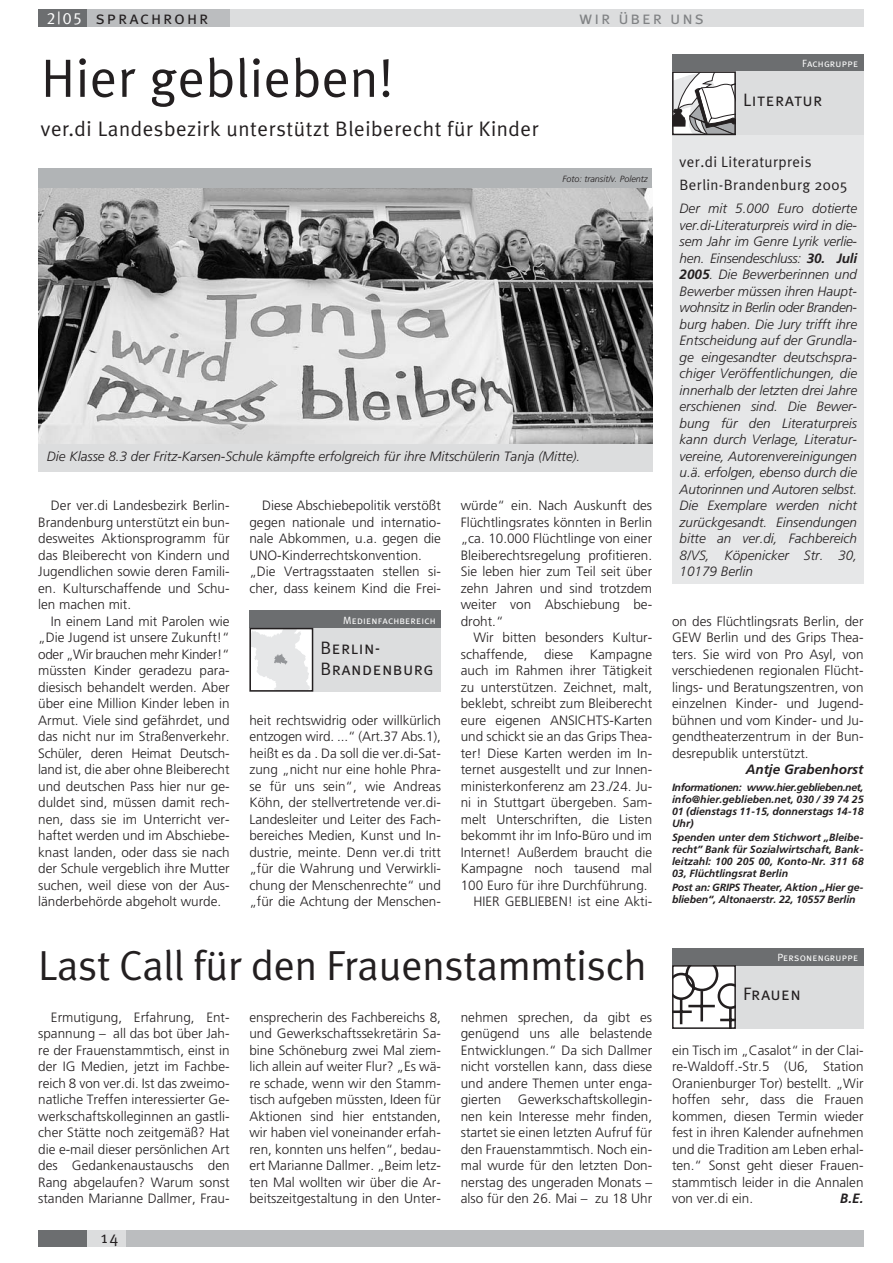
<style>
.page{position:relative;width:893px;height:1263px;background:#fff}
.page>*{position:absolute;margin:0;border:0;box-sizing:border-box;transform-origin:0 0}
.t1{font:54px "Meta Plus Normal";letter-spacing:.01em;color:#231f20}
.t2{font:42px "Meta Plus Normal";letter-spacing:-.005em;color:#231f20}
.t3{font:21px "Meta Plus Normal";letter-spacing:.025em;color:#231f20}
.t4{font:18px/21px "Meta Plus Normal Caps";letter-spacing:.025em;color:#231f20}
.t5{font:18px "Meta Plus Normal Caps";letter-spacing:.105em;color:#231f20}
.t6{font:18px "Meta Plus Normal Caps";letter-spacing:.105em;color:#808284}
.t7{font:16.5px "Meta Plus Normal";color:#231f20}
.t8{font:15px/22.5px "Meta Plus Normal";letter-spacing:.025em;color:#231f20}
.t9{font:300 13.5px/16.5px "Frutiger";color:#231f20;text-align:justify}
.t10{font:italic 300 13.5px/16.5px "Frutiger";color:#231f20;text-align:justify}
.t11{font:italic 700 13.5px "Frutiger";color:#231f20}
.t12{font:italic 700 10.5px/12px "Frutiger";color:#231f20;text-align:justify}
.t13{font:10.5px "Meta Plus Normal Caps";letter-spacing:.015em;color:#fff}
.t14{font:italic 300 9px "Frutiger";color:#231f20}
.s1{font-size:16.5px;color:#fff}
.s2{font-weight:700}
</style>
<div class="page">
<div style="left:672px;top:85px;width:191px;height:499px;background:#e6e7e8"></div>
<div style="left:38px;top:10px;width:825px;height:17px;background:#dcddde"></div>
<div style="left:38px;top:10px;width:192px;height:17px;background:#bbbdbf"></div>
<div style="left:38px;top:10px;width:48px;height:17px;background:#6c6e70"></div>
<div style="left:38px;top:1230px;width:825px;height:17px;background:#dcddde"></div>
<div style="left:126px;top:1230px;width:737px;height:17px;background:#bbbdbf"></div>
<div style="left:38px;top:1230px;width:48px;height:17px;background:#6c6e70"></div>
<img style="left:38px;top:188px;width:614px;height:256px">
<div style="left:38px;top:444px;width:614px;height:28px;background:#dcddde"></div>
<div style="left:38px;top:169px;width:614px;height:19px;background:#b1b4b6"></div>
<div style="left:672px;top:54px;width:191px;height:81px;background:#dcddde"></div>
<div style="left:672px;top:54px;width:191px;height:17px;background:#6c6e70"></div>
<svg style="left:675px;top:74px;width:57px;height:58px;background:#c5c4c5"></svg>
<div style="left:672px;top:71px;width:63px;height:64px;border:2px solid #231f20"></div>
<div style="left:249px;top:611px;width:192px;height:81px;background:#dcddde"></div>
<div style="left:249px;top:611px;width:192px;height:17px;background:#6c6e70"></div>
<svg style="left:252px;top:631px;width:58px;height:58px"></svg>
<div style="left:249px;top:628px;width:64px;height:64px;border:2px solid #231f20"></div>
<div style="left:672px;top:948px;width:191px;height:81px;background:#dcddde"></div>
<div style="left:672px;top:948px;width:191px;height:17px;background:#6c6e70"></div>
<svg style="left:675px;top:968px;width:57px;height:58px;background:#d1d0d0"></svg>
<div style="left:672px;top:965px;width:63px;height:64px;border:2px solid #231f20"></div>
<h3 class="t5" style="left:47px;top:7px;width:163px"><span class="s1">2|05</span> sprachrohr</h3>
<h3 class="t6" style="left:579px;top:7px;width:126px">wir über uns</h3>
<h1 class="t1" style="left:41px;top:58px;width:354px">Hier geblieben!</h1>
<h3 class="t3" style="left:41px;top:121px;width:499px">ver.di Landesbezirk unterstützt Bleiberecht für Kinder</h3>
<p class="t13" style="left:802px;top:58px;width:58px">Fachgruppe</p>
<h3 class="t4" style="left:743px;top:90px;width:81px">Literatur</h3>
<p class="t14" style="left:562px;top:175px;width:87px">Foto: transit/v. Polentz</p>
<p class="t10" style="left:47px;top:450px;width:535px">Die Klasse 8.3 der Fritz-Karsen-Schule kämpfte erfolgreich für ihre Mitschülerin Tanja (Mitte).</p>
<p class="t9" style="left:38px;top:498px;width:193px;text-indent:13px">Der ver.di Landesbezirk Berlin-Brandenburg unterstützt ein bun&shy;desweites Aktionsprogramm für das Bleiberecht von Kindern und Jugendlichen sowie deren Famili&shy;en. Kulturschaffende und Schu&shy;len machen mit.</p>
<p class="t9" style="left:38px;top:614px;width:193px;text-indent:13px">In einem Land mit Parolen wie „Die Jugend ist unsere Zukunft!“ oder „Wir brauchen mehr Kinder!“ müssten Kinder geradezu para&shy;diesisch behandelt werden. Aber über eine Million Kinder leben in Armut. Viele sind gefährdet, und das nicht nur im Straßenverkehr.<br>Schüler, deren Heimat Deutsch&shy;land ist, die aber ohne Bleiberecht und deutschen Pass hier nur ge&shy;duldet sind, müssen damit rech&shy;nen, dass sie im Unterricht ver&shy;haftet werden und im Abschiebe&shy;knast landen, oder dass sie nach der Schule vergeblich ihre Mutter suchen, weil diese von der Aus&shy;länderbehörde abgeholt wurde.</p>
<p class="t9" style="left:249px;top:498px;width:193px;text-align:left;text-indent:13px">Diese Abschiebepolitik verstößt gegen nationale und internatio&shy;nale Abkommen, u.a. gegen die<br>UNO-Kinderrechtskonvention. „Die Vertragsstaaten stellen si&shy;cher, dass keinem Kind die Frei-</p>
<p class="t13" style="left:343px;top:614px;width:94px">Medienfachbereich</p>
<h3 class="t4" style="left:320px;top:637px;width:114px">Berlin-<br>Brandenburg</h3>
<p class="t9" style="left:249px;top:713px;width:193px">heit rechtswidrig oder willkürlich entzogen wird. ...“ (Art.37 Abs.1), heißt es da . Da soll die ver.di-Sat&shy;zung „nicht nur eine hohle Phra&shy;se für uns sein“, wie Andreas Köhn, der stellvertretende ver.di-Landesleiter und Leiter des Fach&shy;bereiches Medien, Kunst und In&shy;dustrie, meinte. Denn ver.di tritt „für die Wahrung und Verwirkli&shy;chung der Menschenrechte“ und „für die Achtung der Menschen-</p>
<p class="t9" style="left:461px;top:498px;width:193px">würde“ ein. Nach Auskunft des Flüchtlingsrates könnten in Berlin „ca. 10.000 Flüchtlinge von einer Bleiberechtsregelung profitieren.<br>Sie leben hier zum Teil seit über zehn Jahren und sind trotzdem weiter von Abschiebung be&shy;droht.“</p>
<p class="t9" style="left:473px;top:630px;width:180px">Wir bitten besonders Kultur-</p>
<p class="t9" style="left:461px;top:647px;width:193px">schaffende, diese Kampagne</p>
<p class="t9" style="left:461px;top:663px;width:193px">auch im Rahmen ihrer Tätigkeit</p>
<p class="t9" style="left:461px;top:680px;width:193px">zu unterstützen. Zeichnet, malt,</p>
<p class="t9" style="left:461px;top:696px;width:193px">beklebt, schreibt zum Bleiberecht</p>
<p class="t9" style="left:461px;top:713px;width:193px">eure eigenen ANSICHTS-Karten</p>
<p class="t9" style="left:461px;top:729px;width:193px">und schickt sie an das Grips Thea-</p>
<p class="t9" style="left:461px;top:746px;width:193px">ter! Diese Karten werden im In-</p>
<p class="t9" style="left:461px;top:762px;width:193px">ternet ausgestellt und zur Innen-</p>
<p class="t9" style="left:461px;top:779px;width:193px">ministerkonferenz am 23./24. Ju-</p>
<p class="t9" style="left:461px;top:795px;width:193px">ni in Stuttgart übergeben. Sam-</p>
<p class="t9" style="left:461px;top:812px;width:193px">melt Unterschriften, die Listen</p>
<p class="t9" style="left:461px;top:828px;width:193px">bekommt ihr im Info-Büro und im</p>
<p class="t9" style="left:461px;top:845px;width:193px">Internet! Außerdem braucht die</p>
<p class="t9" style="left:461px;top:861px;width:193px">Kampagne noch tausend mal</p>
<p class="t9" style="left:461px;top:878px;width:188px">100 Euro für ihre Durchführung.</p>
<p class="t9" style="left:473px;top:894px;width:180px">HIER GEBLIEBEN! ist eine Akti-</p>
<p class="t8" style="left:679px;top:152px;width:170px">ver.di Literaturpreis<br>Berlin-Brandenburg 2005</p>
<p class="t10" style="left:679px;top:201px;width:179px">Der mit 5.000 Euro dotierte ver.di-Literaturpreis wird in die&shy;sem Jahr im Genre Lyrik verlie&shy;hen. Einsendeschluss: <span class="s2">30. Juli 2005</span>. Die Bewerberinnen und Bewerber müssen ihren Haupt&shy;wohnsitz in Berlin oder Branden&shy;burg haben. Die Jury trifft ihre Entscheidung auf der Grundla&shy;ge eingesandter deutschspra&shy;chiger Veröffentlichungen, die innerhalb der letzten drei Jahre erschienen sind. Die Bewer&shy;bung für den Literaturpreis kann durch Verlage, Literatur&shy;vereine, Autorenvereinigungen u.ä. erfolgen, ebenso durch die Autorinnen und Autoren selbst.<br>Die Exemplare werden nicht zurückgesandt. Einsendungen bitte an ver.di, Fachbereich 8/VS, Köpenicker Str. 30, 10179 Berlin</p>
<p class="t9" style="left:672px;top:614px;width:193px">on des Flüchtlingsrats Berlin, der GEW Berlin und des Grips Thea&shy;ters. Sie wird von Pro Asyl, von verschiedenen regionalen Flücht&shy;lings- und Beratungszentren, von einzelnen Kinder- und Jugend&shy;bühnen und vom Kinder- und Ju&shy;gendtheaterzentrum in der Bun&shy;desrepublik unterstützt.</p>
<p class="t11" style="left:745px;top:764px;width:119px">Antje Grabenhorst</p>
<p class="t12" style="left:672px;top:782px;width:193px">Informationen: www.hier.geblieben.net, info@hier.geblieben.net, 030 / 39 74 25<br>01 (dienstags 11-15, donnerstags 14-18<br>Uhr)</p>
<p class="t12" style="left:672px;top:832px;width:193px">Spenden unter dem Stichwort „Bleibe&shy;recht” Bank für Sozialwirtschaft, Bank&shy;leitzahl: 100 205 00, Konto-Nr. 311 68<br>03, Flüchtlingsrat Berlin</p>
<p class="t12" style="left:672px;top:882px;width:193px">Post an: GRIPS Theater, Aktion „Hier ge&shy;blieben“, Altonaerstr. 22, 10557 Berlin</p>
<h2 class="t2" style="left:38px;top:950px;width:610px">Last Call für den Frauenstammtisch</h2>
<p class="t13" style="left:777px;top:951px;width:82px">Personengruppe</p>
<h3 class="t4" style="left:743px;top:983px;width:59px">Frauen</h3>
<p class="t9" style="left:38px;top:1010px;width:193px;text-indent:13px">Ermutigung, Erfahrung, Ent&shy;spannung – all das bot über Jah&shy;re der Frauenstammtisch, einst in der IG Medien, jetzt im Fachbe&shy;reich 8 von ver.di. Ist das zweimo&shy;natliche Treffen interessierter Ge&shy;werkschaftskolleginnen an gastli&shy;cher Stätte noch zeitgemäß? Hat die e-mail dieser persönlichen Art des Gedankenaustauschs den Rang abgelaufen? Warum sonst standen Marianne Dallmer, Frau-</p>
<p class="t9" style="left:249px;top:1010px;width:193px">ensprecherin des Fachbereichs 8, und Gewerkschaftssekretärin Sa&shy;bine Schöneburg zwei Mal ziem&shy;lich allein auf weiter Flur? „Es wä&shy;re schade, wenn wir den Stamm&shy;tisch aufgeben müssten, Ideen für Aktionen sind hier entstanden, wir haben viel voneinander erfah&shy;ren, konnten uns helfen“, bedau&shy;ert Marianne Dallmer. „Beim letz&shy;ten Mal wollten wir über die Ar&shy;beitszeitgestaltung in den Unter-</p>
<p class="t9" style="left:461px;top:1010px;width:193px">nehmen sprechen, da gibt es genügend uns alle belastende Entwicklungen.“ Da sich Dallmer nicht vorstellen kann, dass diese und andere Themen unter enga&shy;gierten Gewerkschaftskollegin&shy;nen kein Interesse mehr finden, startet sie einen letzten Aufruf für den Frauenstammtisch. Noch ein&shy;mal wurde für den letzten Don&shy;nerstag des ungeraden Monats – also für den 26. Mai – zu 18 Uhr</p>
<p class="t7" style="left:101px;top:1231px;width:19px">14</p>
<p class="t9" style="left:672px;top:1043px;width:193px">ein Tisch im „Casalot“ in der Clai&shy;re-Waldoff.-Str.5 (U6, Station Oranienburger Tor) bestellt. „Wir hoffen sehr, dass die Frauen kommen, diesen Termin wieder fest in ihren Kalender aufnehmen und die Tradition am Leben erhal&shy;ten.“ Sonst geht dieser Frauen&shy;stammtisch leider in die Annalen von ver.di ein.</p>
<p class="t11" style="left:840px;top:1193px;width:25px">B.E.</p>
</div>
